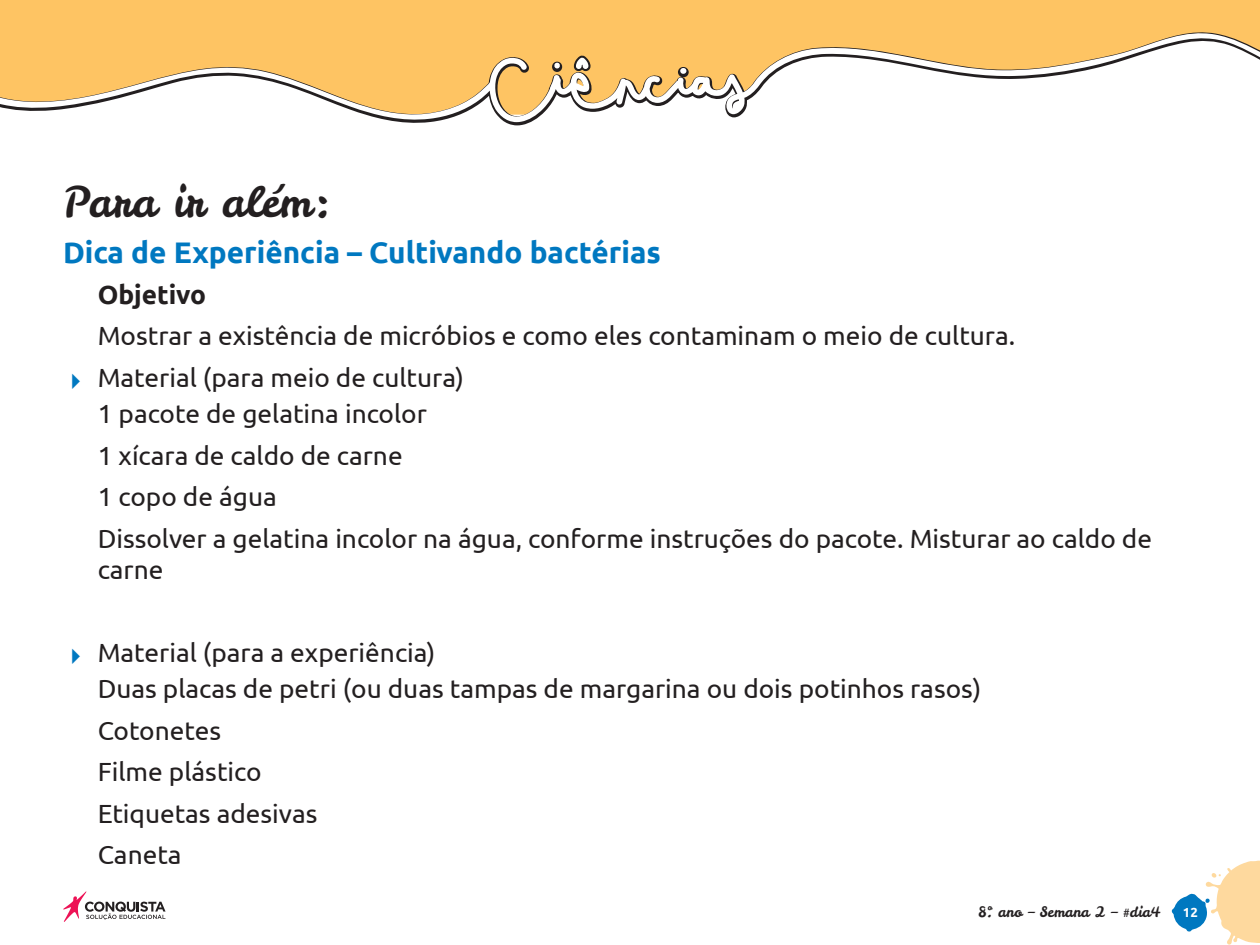
<style>
.page{position:relative;width:1260px;height:945px;background:#fff}
.page>*{position:absolute;margin:0;border:0;box-sizing:border-box;transform-origin:0 0}
.t1{font:42px "Leckerli One";color:#231f20}
.t2{font:700 29.75px "Ubuntu";color:#0078c0}
.t3{font:26.25px/41.5px "Ubuntu";color:#231f20}
.t4{font:700 26.25px "Ubuntu";color:#231f20}
.t5{font:14.35px "Leckerli One";color:#231f20}
.t6{font:700 13.12px "Ubuntu";color:#fff}
</style>
<div class="page">
<svg style="left:1172px;top:861px;width:88px;height:84px"></svg>
<svg style="left:63px;top:891px;width:103px;height:31px"></svg>
<div style="left:0;top:0;width:1260px;height:28px;background:#fec463"></div>
<svg style="left:0;top:28px;width:1260px;height:98px"></svg>
<svg style="left:0;top:29px;width:1260px;height:93px;fill:#fec463"></svg>
<svg style="left:574px;top:55px;width:18px;height:18px"></svg>
<h1 class="t1" style="left:63px;top:174px;width:270px">Para ir além:</h1>
<p class="t2" style="left:63px;top:234px;width:599px">Dica de Experiência – Cultivando bactérias</p>
<p class="t4" style="left:98px;top:279px;width:110px">Objetivo</p>
<p class="t3" style="left:98px;top:315px;width:919px">Mostrar a existência de micróbios e como eles contaminam o meio de cultura.<br>Material (para meio de cultura)</p>
<p class="t3" style="left:98px;top:392px;width:1056px">1 pacote de gelatina incolor<br>1 xícara de caldo de carne<br>1 copo de água<br>Dissolver a gelatina incolor na água, conforme instruções do pacote. Misturar ao caldo de</p>
<p class="t3" style="left:98px;top:548px;width:67px">carne</p>
<p class="t3" style="left:98px;top:634px;width:885px;line-height:36.4px">Material (para a experiência)<br>Duas placas de petri (ou duas tampas de margarina ou dois potinhos rasos)</p>
<p class="t3" style="left:98px;top:709px;width:221px">Cotonetes<br>Filme plástico<br>Etiquetas adesivas<br>Caneta</p>
<p class="t5" style="left:978px;top:903px;width:184px">8º. ano – Semana 2 – #dia4</p>
<p class="t6" style="left:1183px;top:905px;width:16px">12</p>
</div>
